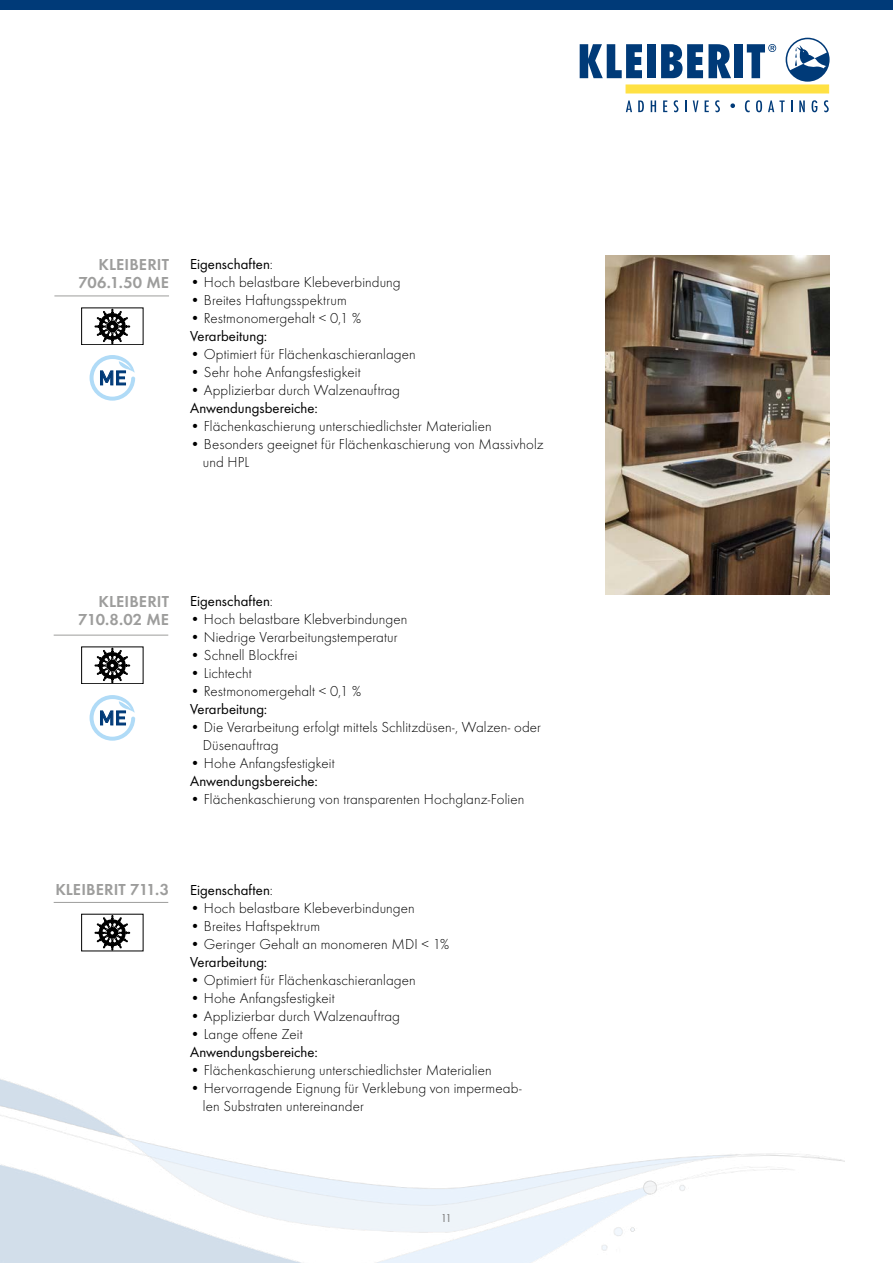
<style>
.page{position:relative;width:893px;height:1263px;background:#fff}
.page>*{position:absolute;margin:0;border:0;box-sizing:border-box;transform-origin:0 0}
.t1{font:500 19.8px "DIN Pro";color:#003a78}
.t2{font:16.5px/18px "Futura Dem";letter-spacing:.005em;color:#9d9d9c;text-align:right}
.t3{font:300 15px/18px "Futura";letter-spacing:.005em;color:#000}
.t4{font:15px "Futura Boo";letter-spacing:.005em;color:#000}
.t5{font:500 12px "Futura Con";color:#878787}
.s1{font-family:"Futura";font-weight:300}
</style>
<div class="page">
<img style="left:0;top:1079px;width:845px;height:184px">
<div style="left:81px;top:308px;width:62px;height:37px;border:1px solid #000"></div>
<svg style="left:95px;top:309px;width:35px;height:35px"></svg>
<svg style="left:95px;top:915px;width:35px;height:35px"></svg>
<div style="left:81px;top:647px;width:62px;height:37px;border:1px solid #000"></div>
<svg style="left:95px;top:648px;width:35px;height:35px"></svg>
<hr style="left:54px;top:296px;width:115px;height:1px;background:#9d9d9c">
<hr style="left:54px;top:902px;width:114px;height:1px;background:#9d9d9c">
<hr style="left:54px;top:635px;width:114px;height:1px;background:#9d9d9c">
<img style="left:605px;top:255px;width:224px;height:339px">
<svg style="left:90px;top:355px;width:45px;height:46px"></svg>
<svg style="left:90px;top:695px;width:45px;height:46px"></svg>
<div style="left:0;top:0;width:893px;height:10px;background:#003a78"></div>
<svg style="left:580px;top:44px;width:62px;height:34px"></svg>
<div style="left:647px;top:44px;width:9px;height:34px;background:#003a78"></div>
<svg style="left:661px;top:44px;width:70px;height:34px"></svg>
<div style="left:734px;top:44px;width:9px;height:34px;background:#003a78"></div>
<div style="left:626px;top:85px;width:203px;height:8px;background:#ffe143"></div>
<svg style="left:786px;top:38px;width:44px;height:44px"></svg>
<svg style="left:747px;top:44px;width:29px;height:34px"></svg>
<svg style="left:626px;top:100px;width:6px;height:12px"></svg>
<svg style="left:638px;top:100px;width:6px;height:12px"></svg>
<svg style="left:651px;top:100px;width:5px;height:12px"></svg>
<svg style="left:663px;top:100px;width:4px;height:12px"></svg>
<svg style="left:674px;top:100px;width:4px;height:12px"></svg>
<svg style="left:685px;top:100px;width:2px;height:12px"></svg>
<svg style="left:693px;top:100px;width:5px;height:12px"></svg>
<svg style="left:705px;top:100px;width:4px;height:12px"></svg>
<svg style="left:715px;top:100px;width:5px;height:12px"></svg>
<svg style="left:745px;top:100px;width:5px;height:12px"></svg>
<svg style="left:756px;top:100px;width:6px;height:12px"></svg>
<svg style="left:768px;top:100px;width:17px;height:12px"></svg>
<svg style="left:791px;top:100px;width:1px;height:12px"></svg>
<svg style="left:799px;top:100px;width:6px;height:12px"></svg>
<svg style="left:812px;top:100px;width:5px;height:12px"></svg>
<svg style="left:824px;top:100px;width:5px;height:12px"></svg>
<svg style="left:730px;top:103px;width:5px;height:5px"></svg>
<p class="t2" style="left:79px;top:255px;width:92px">KLEIBERIT<br>706.1.50 ME</p>
<h1 class="t1" style="left:99px;top:364px;width:29px">ME</h1>
<p class="t4" style="left:190px;top:255px;width:84px">Eigenschaften<span class="s1">:</span></p>
<p class="t3" style="left:190px;top:273px;width:212px">• Hoch belastbare Klebeverbindung</p>
<p class="t3" style="left:190px;top:291px;width:158px">• Breites Haftungsspektrum</p>
<p class="t3" style="left:190px;top:309px;width:173px">• Restmonomergehalt &lt; 0,1 %</p>
<p class="t4" style="left:190px;top:327px;width:79px">Verarbeitung:</p>
<p class="t3" style="left:190px;top:345px;width:227px">• Optimiert für Flächenkaschieranlagen</p>
<p class="t3" style="left:190px;top:363px;width:172px">• Sehr hohe Anfangsfestigkeit</p>
<p class="t3" style="left:190px;top:381px;width:212px">• Applizierbar durch Walzenauftrag</p>
<p class="t4" style="left:190px;top:399px;width:129px">Anwendungsbereiche:</p>
<p class="t3" style="left:190px;top:417px;width:303px">• Flächenkaschierung unterschiedlichster Materialien</p>
<p class="t3" style="left:203px;top:435px;width:342px;text-indent:-13px">• Besonders geeignet für Flächenkaschierung von Massivholz und HPL</p>
<p class="t2" style="left:78px;top:591px;width:92px">KLEIBERIT<br>710.8.02 ME</p>
<h1 class="t1" style="left:99px;top:704px;width:29px">ME</h1>
<p class="t4" style="left:190px;top:592px;width:84px">Eigenschaften<span class="s1">:</span></p>
<p class="t3" style="left:190px;top:610px;width:219px">• Hoch belastbare Klebverbindungen</p>
<p class="t3" style="left:190px;top:628px;width:209px">• Niedrige Verarbeitungstemperatur</p>
<p class="t3" style="left:190px;top:646px;width:109px">• Schnell Blockfrei</p>
<p class="t3" style="left:190px;top:664px;width:63px">• Lichtecht</p>
<p class="t3" style="left:190px;top:682px;width:173px">• Restmonomergehalt &lt; 0,1 %</p>
<p class="t4" style="left:190px;top:700px;width:79px">Verarbeitung:</p>
<p class="t3" style="left:203px;top:718px;width:340px;text-indent:-13px">• Die Verarbeitung erfolgt mittels Schlitzdüsen-, Walzen- oder<br>Düsenauftrag</p>
<p class="t3" style="left:190px;top:754px;width:146px">• Hohe Anfangsfestigkeit</p>
<p class="t4" style="left:190px;top:772px;width:129px">Anwendungsbereiche:</p>
<p class="t3" style="left:190px;top:790px;width:336px">• Flächenkaschierung von transparenten Hochglanz-Folien</p>
<p class="t2" style="left:55px;top:879px;width:115px">KLEIBERIT 711.3</p>
<p class="t4" style="left:190px;top:880px;width:84px">Eigenschaften<span class="s1">:</span></p>
<p class="t3" style="left:190px;top:899px;width:226px">• Hoch belastbare Klebeverbindungen</p>
<p class="t3" style="left:190px;top:917px;width:132px">• Breites Haftspektrum</p>
<p class="t3" style="left:190px;top:935px;width:261px">• Geringer Gehalt an monomeren MDI &lt; 1%</p>
<p class="t4" style="left:190px;top:952px;width:79px">Verarbeitung:</p>
<p class="t3" style="left:190px;top:971px;width:227px">• Optimiert für Flächenkaschieranlagen</p>
<p class="t3" style="left:190px;top:989px;width:146px">• Hohe Anfangsfestigkeit</p>
<p class="t3" style="left:190px;top:1007px;width:212px">• Applizierbar durch Walzenauftrag</p>
<p class="t3" style="left:190px;top:1025px;width:114px">• Lange offene Zeit</p>
<p class="t4" style="left:190px;top:1042px;width:129px">Anwendungsbereiche:</p>
<p class="t3" style="left:190px;top:1061px;width:303px">• Flächenkaschierung unterschiedlichster Materialien</p>
<p class="t3" style="left:203px;top:1079px;width:320px;text-indent:-13px">• Hervorragende Eignung für Verklebung von impermeab&shy;len Substraten untereinander</p>
<p class="t5" style="left:442px;top:1211px;width:11px">11</p>
</div>
